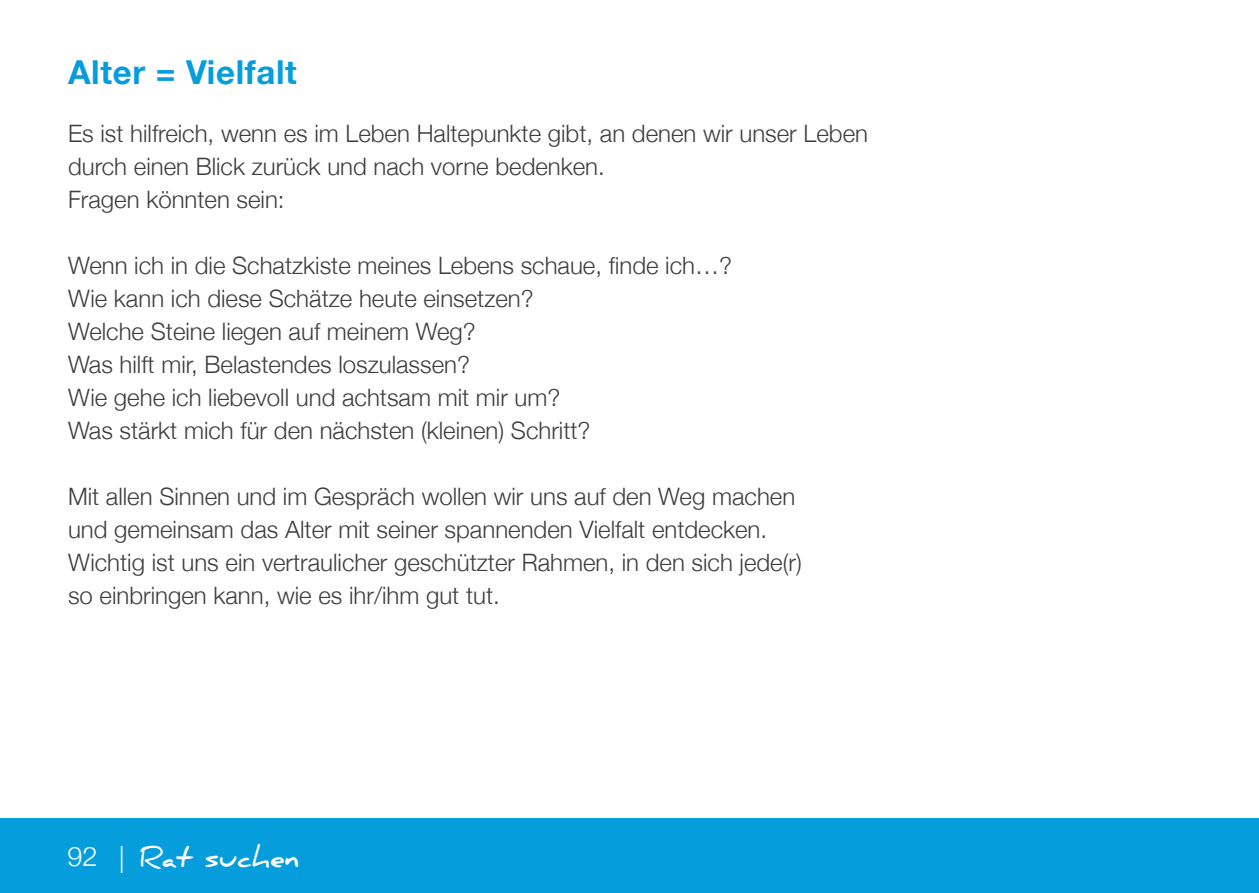
<style>
.page{position:relative;width:1259px;height:893px;background:#fff}
.page>*{position:absolute;margin:0;border:0;box-sizing:border-box;transform-origin:0 0}
.t1{font:700 33px "Helvetica Neue";letter-spacing:.02em;color:#069ddc}
.t2{font:700 27px "Daniel";color:#fff}
.t3{font:300 24px/33px "Helvetica Neue";color:#3e3e3f}
.s1{font-family:"Helvetica Neue";font-weight:300}
</style>
<div class="page">
<div style="left:0;top:819px;width:1259px;height:74px;background:#069ddc"></div>
<h1 class="t1" style="left:68px;top:47px;width:230px">Alter = Vielfalt</h1>
<p class="t3" style="left:68px;top:115px;width:801px">Es ist hilfreich, wenn es im Leben Haltepunkte gibt, an denen wir unser Leben durch einen Blick zurück und nach vorne bedenken.<br>Fragen könnten sein:</p>
<p class="t3" style="left:68px;top:247px;width:665px">Wenn ich in die Schatzkiste meines Lebens schaue, finde ich…?<br>Wie kann ich diese Schätze heute einsetzen?<br>Welche Steine liegen auf meinem Weg?<br>Was hilft mir, Belastendes loszulassen?<br>Wie gehe ich liebevoll und achtsam mit mir um?<br>Was stärkt mich für den nächsten (kleinen) Schritt?</p>
<p class="t3" style="left:68px;top:478px;width:735px">Mit allen Sinnen und im Gespräch wollen wir uns auf den Weg machen und gemeinsam das Alter mit seiner spannenden Vielfalt entdecken.<br>Wichtig ist uns ein vertraulicher geschützter Rahmen, in den sich jede(r) so einbringen kann, wie es ihr/ihm gut tut.</p>
<p class="t2" style="left:68px;top:842px;width:233px"><span class="s1">92 |</span> Rat suchen</p>
<p class="t2" style="left:51px;top:842px;width:182px"><span class="s1">|</span> Rat suchen</p>
</div>
